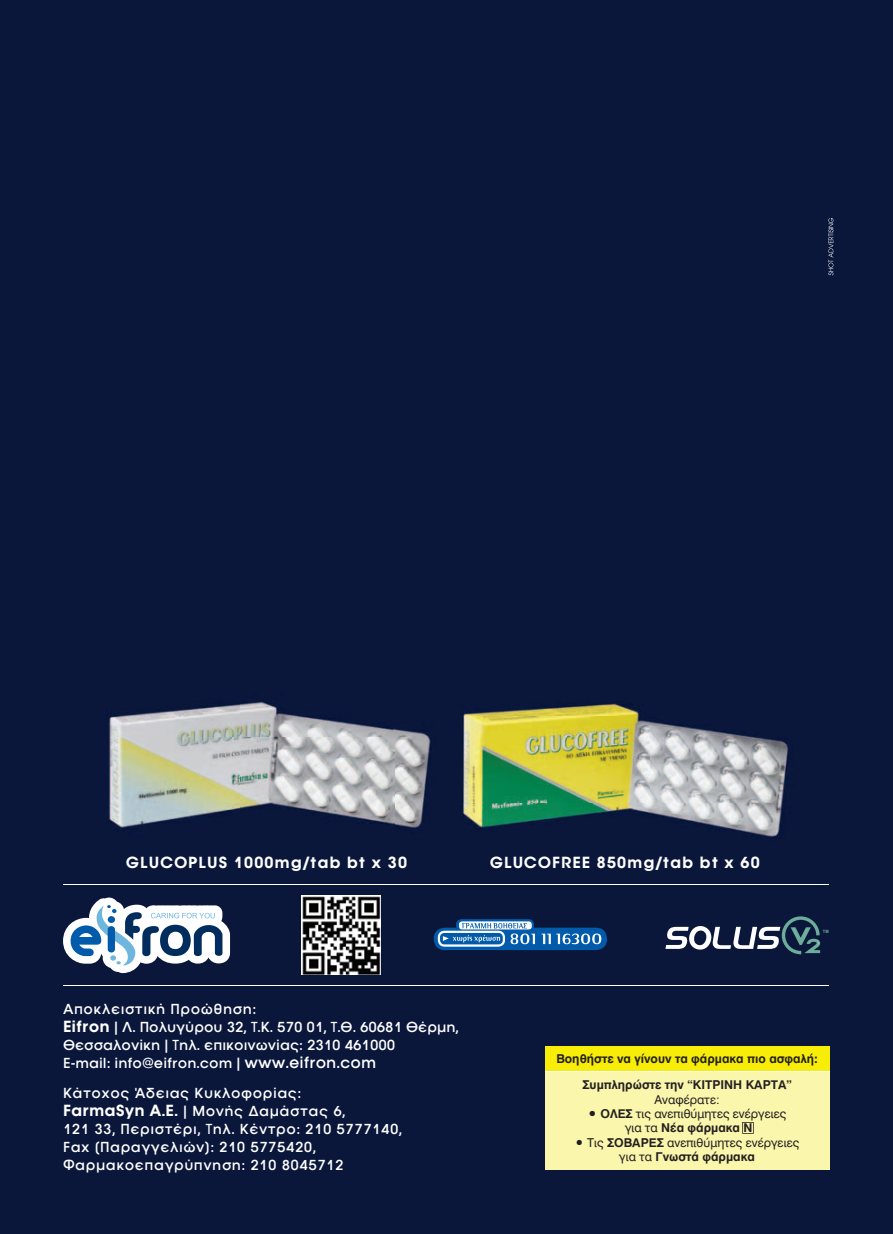
<style>
.page{position:relative;width:893px;height:1234px;background:#fff}
.page>*{position:absolute;margin:0;border:0;box-sizing:border-box;transform-origin:0 0}
.t1{font:700 15px "Art Avanti";letter-spacing:.05em;color:#fff}
.t2{font:13.5px/18px "Art Avanti Demi";letter-spacing:.035em;color:#fff}
.t3{font:13.5px/18px "Art Avanti Demi";color:#fff}
.t4{font:12px/14.4px "Mg Helvetica";color:#231f20;text-align:center}
.t5{font:700 12px/25.8px "Mg Helvetica";color:#231f20;text-align:center}
.t6{font:700 4.35px "Arial";color:#6bac9a;scale:.92 1}
.s1{font-family:"Art Avanti";font-weight:700;font-size:15px}
.s2{font-size:15px}
.s3{font-weight:700}
</style>
<div class="page">
<div style="left:0;top:0;width:892px;height:1233px;background:#0a173b"></div>
<hr style="left:892px;top:0;width:1px;height:1233px;background:#0a173b">
<svg style="left:828px;top:218px;width:5px;height:57px"></svg>
<svg style="left:665px;top:916px;width:155px;height:38px"></svg>
<svg style="left:63px;top:897px;width:167px;height:75px"></svg>
<svg style="left:434px;top:919px;width:173px;height:30px"></svg>
<hr style="left:63px;top:985px;width:765px;height:1px;background:#fff">
<hr style="left:63px;top:883px;width:765px;height:1px;background:#fff">
<img style="left:462px;top:703px;width:326px;height:135px">
<img style="left:109px;top:702px;width:322px;height:126px">
<div style="left:545px;top:1045px;width:284px;height:26px;background:#f7ed07"></div>
<div style="left:545px;top:1071px;width:284px;height:98px;background:#faf6ac"></div>
<hr style="left:545px;top:1071px;width:284px;height:1px;background:#fff">
<svg style="left:742px;top:1122px;width:12px;height:11px"></svg>
<img style="left:302px;top:895px;width:78px;height:79px">
<p class="t1" style="left:126px;top:854px;width:283px">GLUCOPLUS 1000mg/tab bt x 30</p>
<p class="t1" style="left:490px;top:854px;width:271px">GLUCOFREE 850mg/tab bt x 60</p>
<p class="t6" style="left:823px;top:928px;width:8px">TM</p>
<p class="t3" style="left:63px;top:1000px;width:397px">Αποκλειστική Προώθηση:<br><span class="s1">Eifron</span> | Λ. Πολυγύρου 32, Τ.Κ. 570 01, Τ.Θ. 60681 Θέρµη, Θεσσαλονίκη | Τηλ. επικοινωνίας: 2310 461000<br>E-mail: info@eifron.com | <span class="s2">www.eifron.com</span></p>
<p class="t2" style="left:63px;top:1084px;width:341px">Κάτοχος Άδειας Κυκλοφορίας:<br><span class="s1">FarmaSyn Α.Ε.</span> | Μονής ∆αµάστας 6,<br>121 33, Περιστέρι, Τηλ. Κέντρο: 210 5777140, Fax (Παραγγελιών): 210 5775420, Φαρµακοεπαγρύπνηση: 210 8045712</p>
<p class="t5" style="left:556px;top:1045px;width:263px">Βοηθήστε να γίνουν τα φάρµακα πιο ασφαλή:<br>Συµπληρώστε την “ΚΙΤΡΙΝΗ ΚΑΡΤΑ”</p>
<p class="t4" style="left:654px;top:1091px;width:67px">Αναφέρατε:</p>
<p class="t4" style="left:588px;top:1106px;width:200px"><span class="s3">• ΟΛΕΣ</span> τις ανεπιθύµητες ενέργειες για τα <span class="s3">Νέα φάρµακα Ν</span></p>
<p class="t4" style="left:575px;top:1134px;width:226px">• Τις <span class="s3">ΣΟΒΑΡΕΣ</span> ανεπιθύµητες ενέργειες για τα <span class="s3">Γνωστά φάρµακα</span></p>
</div>
